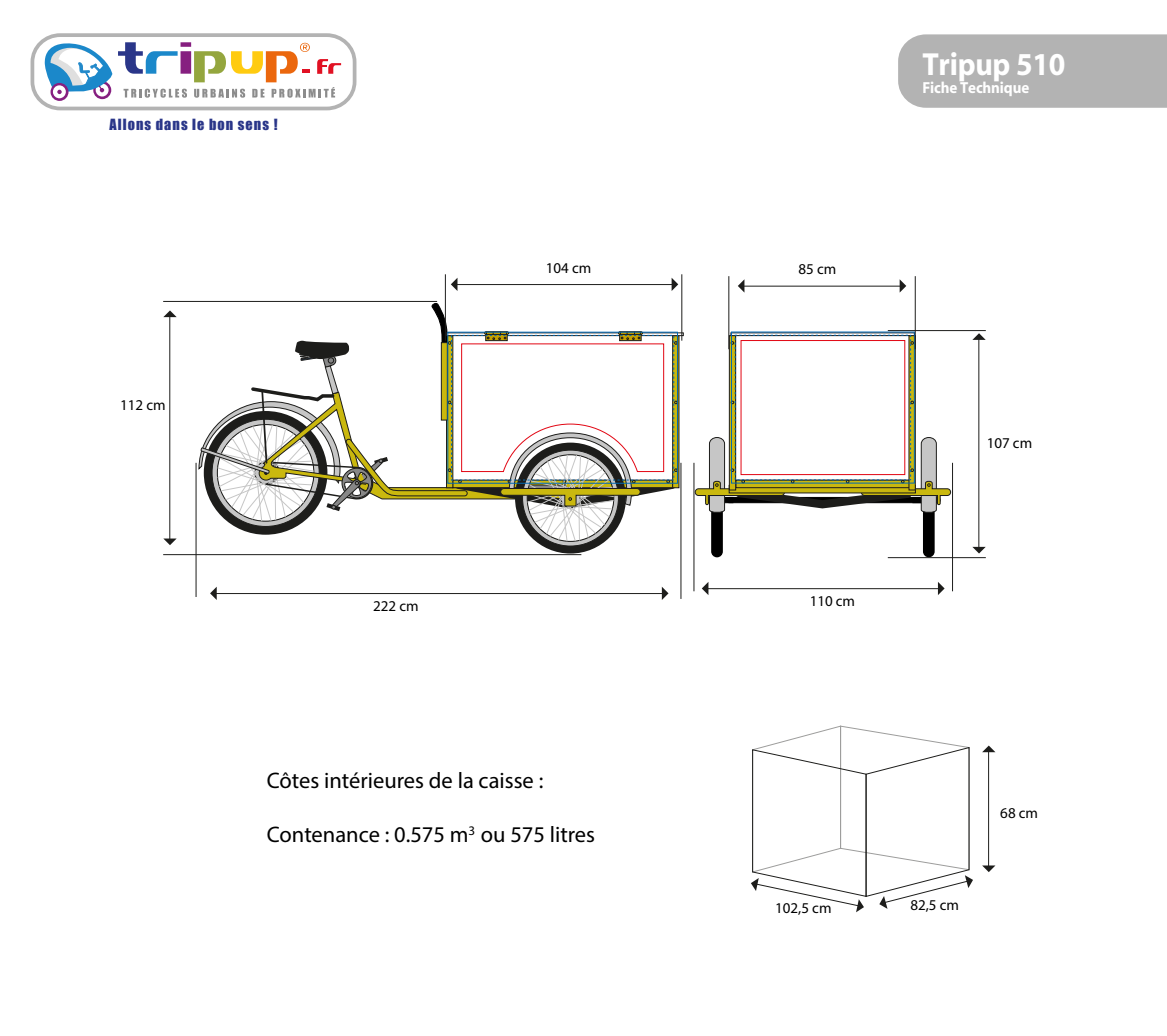
<style>
.page{position:relative;width:1167px;height:1036px;background:#fff}
.page>*{position:absolute;margin:0;border:0;box-sizing:border-box;transform-origin:0 0}
.t1{font:700 32.03px "Myriad";letter-spacing:-.01em;color:#fff;scale:.94 1}
.t2{font:22.5px "Myriad Pro";color:#000}
.t3{font:700 16.05px "Myriad";letter-spacing:-.01em;color:#fff;scale:.94 1}
.t4{font:15px "Myriad Pro";color:#000}
.t5{font:14.17px "Impact";letter-spacing:.075em;color:#2a3689}
</style>
<div class="page">
<div style="left:711px;top:442px;width:12px;height:115px;background:#000;border-radius:6px"></div>
<svg style="left:734px;top:334px;width:177px;height:1px"></svg>
<div style="left:923px;top:442px;width:11px;height:115px;background:#000;border-radius:6px"></div>
<div style="left:729px;top:335px;width:7px;height:155px;background:#cab80e;border:1px solid #1d1d1b"></div>
<svg style="left:911px;top:335px;width:4px;height:101px"></svg>
<svg style="left:695px;top:436px;width:256px;height:77px"></svg>
<svg style="left:198px;top:301px;width:484px;height:252px"></svg>
<div style="left:731px;top:332px;width:183px;height:151px;border:1px solid #0069b3"></div>
<div style="left:31px;top:33px;width:325px;height:77px;border:4px solid #b3b3b3;border-radius:27px"></div>
<svg style="left:50px;top:83px;width:19px;height:18px"></svg>
<svg style="left:44px;top:42px;width:297px;height:56px"></svg>
<svg style="left:210px;top:586px;width:7px;height:14px"></svg>
<svg style="left:662px;top:587px;width:6px;height:13px"></svg>
<hr style="left:216px;top:593px;width:447px;height:1px;background:#1d1d1b">
<svg style="left:163px;top:310px;width:14px;height:7px"></svg>
<svg style="left:163px;top:538px;width:14px;height:7px"></svg>
<hr style="left:169px;top:316px;width:1px;height:223px;background:#1d1d1b">
<svg style="left:972px;top:333px;width:13px;height:7px"></svg>
<svg style="left:972px;top:546px;width:13px;height:7px"></svg>
<hr style="left:978px;top:339px;width:1px;height:209px;background:#1d1d1b">
<svg style="left:702px;top:582px;width:6px;height:13px"></svg>
<svg style="left:938px;top:582px;width:6px;height:13px"></svg>
<hr style="left:706px;top:588px;width:233px;height:1px;background:#1d1d1b">
<svg style="left:738px;top:280px;width:6px;height:12px"></svg>
<svg style="left:899px;top:279px;width:7px;height:13px"></svg>
<hr style="left:743px;top:286px;width:158px;height:1px;background:#1d1d1b">
<svg style="left:451px;top:278px;width:6px;height:13px"></svg>
<svg style="left:671px;top:277px;width:7px;height:14px"></svg>
<hr style="left:456px;top:284px;width:217px;height:1px;background:#1d1d1b">
<hr style="left:196px;top:462px;width:1px;height:134px;background:#1d1d1b">
<hr style="left:163px;top:554px;width:418px;height:1px;background:#1d1d1b">
<hr style="left:888px;top:557px;width:98px;height:1px;background:#1d1d1b">
<hr style="left:888px;top:330px;width:98px;height:1px;background:#1d1d1b">
<hr style="left:163px;top:301px;width:274px;height:1px;background:#1d1d1b">
<hr style="left:681px;top:462px;width:1px;height:136px;background:#1d1d1b">
<hr style="left:445px;top:274px;width:1px;height:66px;background:#1d1d1b">
<hr style="left:681px;top:274px;width:1px;height:66px;background:#1d1d1b">
<hr style="left:694px;top:462px;width:1px;height:129px;background:#1d1d1b">
<hr style="left:728px;top:276px;width:1px;height:73px;background:#1d1d1b">
<hr style="left:915px;top:276px;width:1px;height:73px;background:#1d1d1b">
<hr style="left:952px;top:462px;width:1px;height:129px;background:#1d1d1b">
<svg style="left:982px;top:745px;width:13px;height:7px"></svg>
<svg style="left:982px;top:865px;width:13px;height:6px"></svg>
<hr style="left:988px;top:751px;width:1px;height:115px;background:#1d1d1b">
<svg style="left:751px;top:725px;width:222px;height:186px"></svg>
<div style="left:898px;top:34px;width:269px;height:74px;background:#b3b3b3"></div>
<p class="t5" style="left:110px;top:113px;width:169px">Allons dans le bon sens !</p>
<p class="t4" style="left:120px;top:395px;width:47px">112 cm</p>
<p class="t4" style="left:373px;top:596px;width:47px">222 cm</p>
<p class="t4" style="left:546px;top:259px;width:47px">104 cm</p>
<p class="t2" style="left:267px;top:766px;width:278px">Côtes intérieures de la caisse :</p>
<p class="t2" style="left:267px;top:820px;width:330px">Contenance : 0.575 m<sup>3</sup> ou 575 litres</p>
<p class="t4" style="left:798px;top:260px;width:39px">85 cm</p>
<p class="t4" style="left:809px;top:591px;width:47px">110 cm</p>
<h1 class="t1" style="left:922px;top:48px;width:154px">Tripup 510</h1>
<p class="t3" style="left:922px;top:79px;width:115px">Fiche Technique</p>
<p class="t4" style="left:986px;top:433px;width:47px">107 cm</p>
<p class="t4" style="left:1000px;top:803px;width:39px">68 cm</p>
<p class="t4" style="left:775px;top:898px;width:58px">102,5 cm</p>
<p class="t4" style="left:910px;top:895px;width:50px">82,5 cm</p>
</div>
